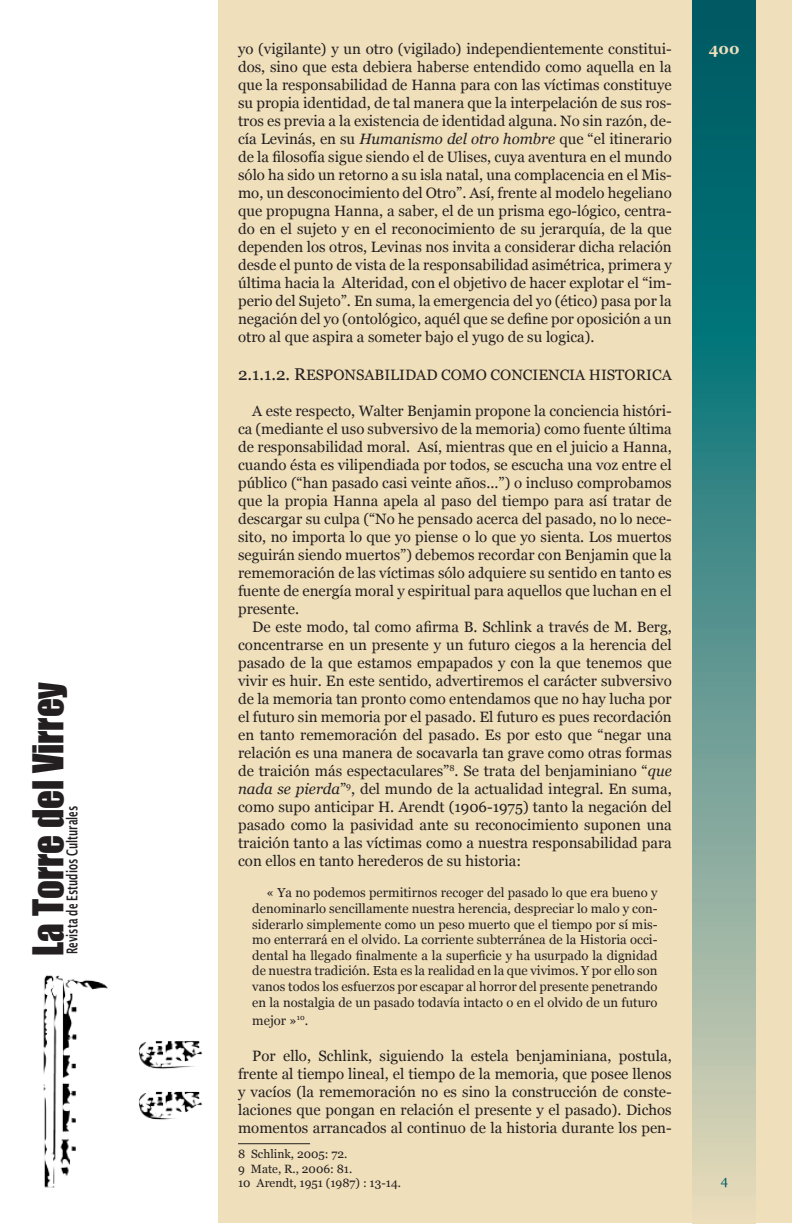
<style>
.page{position:relative;width:792px;height:1224px;background:#fff}
.page>*{position:absolute;margin:0;border:0;box-sizing:border-box;transform-origin:0 0}
.t1{font:39px "Impact";color:#231f20;scale:.95 1}
.t2{font:15px/18px "Georgia";color:#231f20;text-align:justify}
.t3{font:600 15px "Lucida Sans";color:#231f20;scale:.63 1}
.t4{font:700 15px "Georgia";color:#efdfbb}
.t5{font:13px/15.6px "Georgia";color:#231f20;text-align:justify}
.t6{font:13px "Georgia";color:#005963}
.t7{font:12px "Georgia";color:#231f20}
.s1{font-style:italic}
.s2{font-size:17px}
</style>
<div class="page">
<img style="left:43px;top:975px;width:160px;height:213px">
<div style="left:218px;top:0;width:574px;height:1224px;background:#efdfbb"></div>
<svg style="left:693px;top:0;width:63px;height:1196px;background:#54928c"></svg>
<hr style="left:238px;top:1143px;width:72px;height:1px;background:#231f20">
<p class="t1" style="left:18px;top:956px;width:290px;rotate:-90deg">La Torre del Virrey</p>
<p class="t3" style="left:63px;top:954px;width:238px;rotate:-90deg">Revista de Estudios Culturales</p>
<p class="t2" style="left:238px;top:40px;width:435px">yo (vigilante) y un otro (vigilado) independientemente constitui&shy;dos, sino que esta debiera haberse entendido como aquella en la que la responsabilidad de Hanna para con las víctimas constituye su propia identidad, de tal manera que la interpelación de sus ros&shy;tros es previa a la existencia de identidad alguna. No sin razón, de&shy;cía Levinás, en su <span class="s1">Humanismo del otro hombre</span> que “el itinerario de la filosofía sigue siendo el de Ulises, cuya aventura en el mundo sólo ha sido un retorno a su isla natal, una complacencia en el Mis&shy;mo, un desconocimiento del Otro”. Así, frente al modelo hegeliano que propugna Hanna, a saber, el de un prisma ego-lógico, centra&shy;do en el sujeto y en el reconocimiento de su jerarquía, de la que dependen los otros, Levinas nos invita a considerar dicha relación desde el punto de vista de la responsabilidad asimétrica, primera y última hacia la Alteridad, con el objetivo de hacer explotar el “im&shy;perio del Sujeto”. En suma, la emergencia del yo (ético) pasa por la negación del yo (ontológico, aquél que se define por oposición a un otro al que aspira a someter bajo el yugo de su logica).</p>
<p class="t2" style="left:238px;top:366px;width:435px"><span class="s2">2.1.1.2. R</span>ESPONSABILIDAD COMO CONCIENCIA HISTORICA</p>
<p class="t2" style="left:238px;top:402px;width:435px;text-indent:14px">A este respecto, Walter Benjamin propone la conciencia históri&shy;ca (mediante el uso subversivo de la memoria) como fuente última de responsabilidad moral. Así, mientras que en el juicio a Hanna, cuando ésta es vilipendiada por todos, se escucha una voz entre el público (“han pasado casi veinte años...”) o incluso comprobamos que la propia Hanna apela al paso del tiempo para así tratar de descargar su culpa (“No he pensado acerca del pasado, no lo nece&shy;sito, no importa lo que yo piense o lo que yo sienta. Los muertos seguirán siendo muertos”) debemos recordar con Benjamin que la rememoración de las víctimas sólo adquiere su sentido en tanto es fuente de energía moral y espiritual para aquellos que luchan en el presente.</p>
<p class="t2" style="left:238px;top:618px;width:435px;text-indent:14px">De este modo, tal como afirma B. Schlink a través de M. Berg, concentrarse en un presente y un futuro ciegos a la herencia del pasado de la que estamos empapados y con la que tenemos que vivir es huir. En este sentido, advertiremos el carácter subversivo de la memoria tan pronto como entendamos que no hay lucha por el futuro sin memoria por el pasado. El futuro es pues recordación en tanto rememoración del pasado. Es por esto que “negar una relación es una manera de socavarla tan grave como otras formas de traición más espectaculares”<sup>8</sup>. Se trata del benjaminiano “<span class="s1">que nada se pierda</span>”<sup>9</sup>, del mundo de la actualidad integral. En suma, como supo anticipar H. Arendt (1906-1975) tanto la negación del pasado como la pasividad ante su reconocimiento suponen una traición tanto a las víctimas como a nuestra responsabilidad para con ellos en tanto herederos de su historia:</p>
<p class="t5" style="left:252px;top:885px;width:407px;text-indent:14px">« Ya no podemos permitirnos recoger del pasado lo que era bueno y denominarlo sencillamente nuestra herencia, despreciar lo malo y con&shy;siderarlo simplemente como un peso muerto que el tiempo por sí mis&shy;mo enterrará en el olvido. La corriente subterránea de la Historia occi&shy;dental ha llegado finalmente a la superficie y ha usurpado la dignidad de nuestra tradición. Esta es la realidad en la que vivimos. Y por ello son vanos todos los esfuerzos por escapar al horror del presente penetrando en la nostalgia de un pasado todavía intacto o en el olvido de un futuro</p>
<p class="t5" style="left:252px;top:1012px;width:57px">mejor »<sup>10</sup>.</p>
<p class="t2" style="left:238px;top:1046px;width:435px;text-indent:14px">Por ello, Schlink, siguiendo la estela benjaminiana, postula, frente al tiempo lineal, el tiempo de la memoria, que posee llenos y vacíos (la rememoración no es sino la construcción de conste&shy;laciones que pongan en relación el presente y el pasado). Dichos momentos arrancados al continuo de la historia durante los pen-</p>
<p class="t7" style="left:238px;top:1147px;width:111px">8 Schlink, 2005: 72.</p>
<p class="t7" style="left:238px;top:1162px;width:116px">9 Mate, R., 2006: 81.</p>
<p class="t7" style="left:238px;top:1176px;width:164px">10 Arendt, 1951 (1987) : 13-14.</p>
<p class="t4" style="left:709px;top:40px;width:32px">400</p>
<p class="t6" style="left:721px;top:1173px;width:9px">4</p>
</div>
